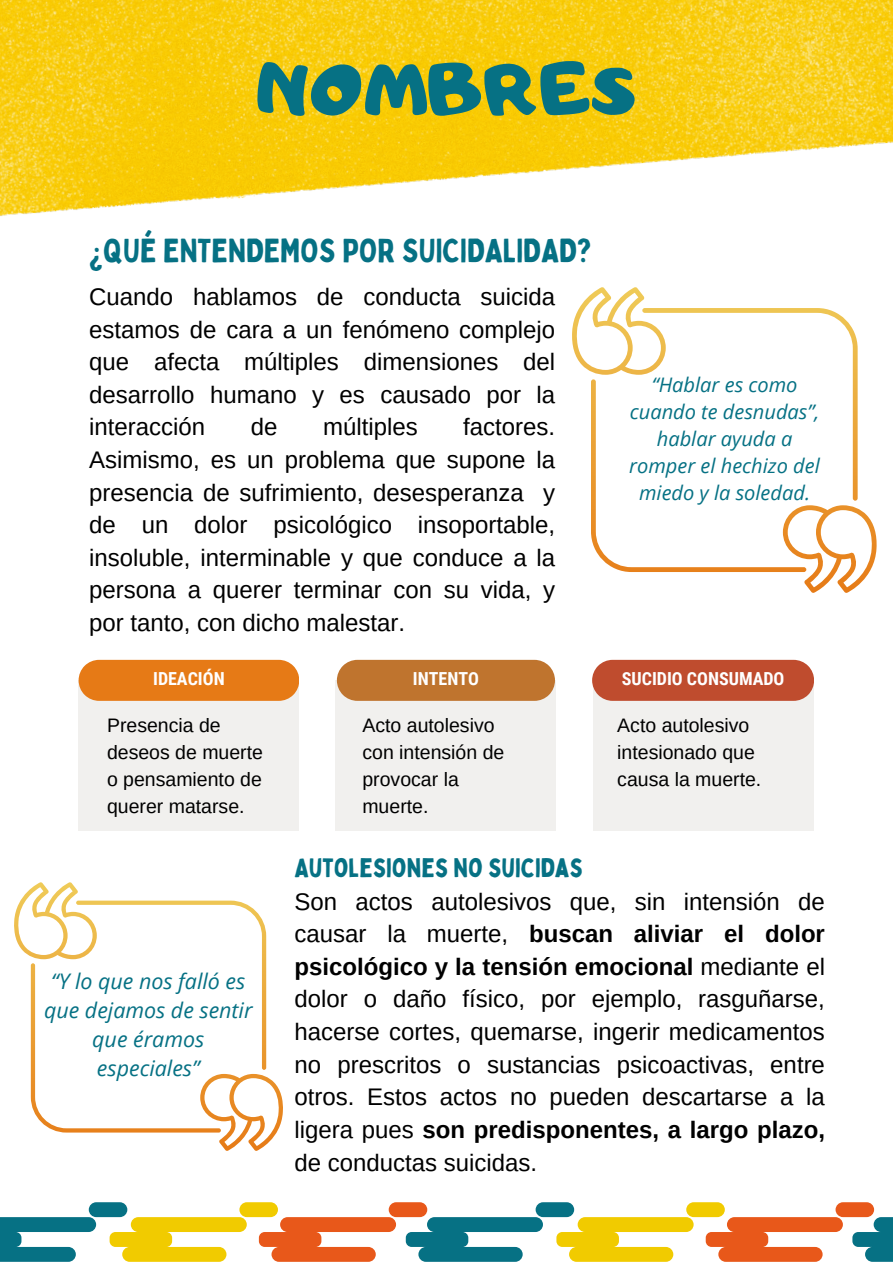
<style>
.page{position:relative;width:893px;height:1264px;background:#fff}
.page>*{position:absolute;margin:0;border:0;box-sizing:border-box;transform-origin:0 0}
.t1{font:71.55px "Adigiana Toybox";color:#067184}
.t2{font:32.85px "Bobby Jones";color:#067184}
.t3{font:26.25px "Bobby Jones";color:#067184}
.t4{font:24px/32.5px "Arimo";color:#000;text-align:justify}
.t5{font:italic 21.45px/28.8px "Open Sans";color:#067184;text-align:center}
.t6{font:italic 20.1px/27px "Open Sans";color:#067184;text-align:center}
.t7{font:19.5px/27px "Arimo";color:#000}
.t8{font:700 18px "Roboto Condensed";color:#fff}
.s1{font-weight:700}
</style>
<div class="page">
<img style="left:0;top:0;width:892px;height:216px">
<svg style="left:0;top:1202px;width:892px;height:59px"></svg>
<svg style="left:14px;top:882px;width:269px;height:268px"></svg>
<div style="left:79px;top:680px;width:220px;height:150px;background:#f1f0ee"></div>
<div style="left:79px;top:660px;width:220px;height:41px;background:#e67a16"></div>
<div style="left:335px;top:680px;width:221px;height:150px;background:#f1f0ee"></div>
<div style="left:337px;top:660px;width:218px;height:41px;background:#bf742e"></div>
<div style="left:593px;top:680px;width:221px;height:150px;background:#f1f0ee"></div>
<div style="left:592px;top:660px;width:222px;height:41px;background:#bf4c2e"></div>
<svg style="left:572px;top:287px;width:305px;height:306px"></svg>
<p class="t1" style="left:257px;top:42px;width:380px">NOMBRES</p>
<p class="t2" style="left:89px;top:229px;width:503px">¿QUÉ ENTENDEMOS POR SUICIDALIDAD?</p>
<p class="t4" style="left:89px;top:280px;width:467px">Cuando hablamos de conducta suicida estamos de cara a un fenómeno complejo que afecta múltiples dimensiones del desarrollo humano y es causado por la interacción</p>
<p class="t4" style="left:251px;top:411px;width:28px">de</p>
<p class="t4" style="left:323px;top:411px;width:96px">múltiples</p>
<p class="t4" style="left:89px;top:411px;width:467px;text-indent:374px">factores.<br>Asimismo, es un problema que supone la presencia de sufrimiento, desesperanza y de un dolor psicológico insoportable, insoluble, interminable y que conduce a la persona a querer terminar con su vida, y por tanto, con dicho malestar.</p>
<p class="t6" style="left:629px;top:371px;width:192px">“Hablar es como cuando te desnudas”, hablar ayuda a romper el hechizo del miedo y la soledad.</p>
<p class="t8" style="left:153px;top:668px;width:73px">IDEACIÓN</p>
<p class="t8" style="left:413px;top:668px;width:68px">INTENTO</p>
<p class="t8" style="left:621px;top:668px;width:164px">SUCIDIO CONSUMADO</p>
<p class="t7" style="left:107px;top:711px;width:157px">Presencia de deseos de muerte o pensamiento de querer matarse.</p>
<p class="t7" style="left:362px;top:711px;width:143px">Acto autolesivo con intensión de provocar la muerte.</p>
<p class="t7" style="left:617px;top:711px;width:145px">Acto autolesivo intesionado que causa la muerte.</p>
<p class="t5" style="left:44px;top:966px;width:210px">“Y lo que nos falló es que dejamos de sentir que éramos especiales”</p>
<p class="t3" style="left:294px;top:851px;width:290px">AUTOLESIONES NO SUICIDAS</p>
<p class="t4" style="left:294px;top:885px;width:532px">Son actos autolesivos que, sin intensión de causar la muerte, <span class="s1">buscan aliviar el dolor psicológico y la tensión emocional</span> mediante el dolor o daño físico, por ejemplo, rasguñarse, hacerse cortes, quemarse, ingerir medicamentos no prescritos o sustancias psicoactivas, entre otros. Estos actos no pueden descartarse a la ligera pues <span class="s1">son predisponentes, a largo plazo, </span>de conductas suicidas.</p>
</div>
